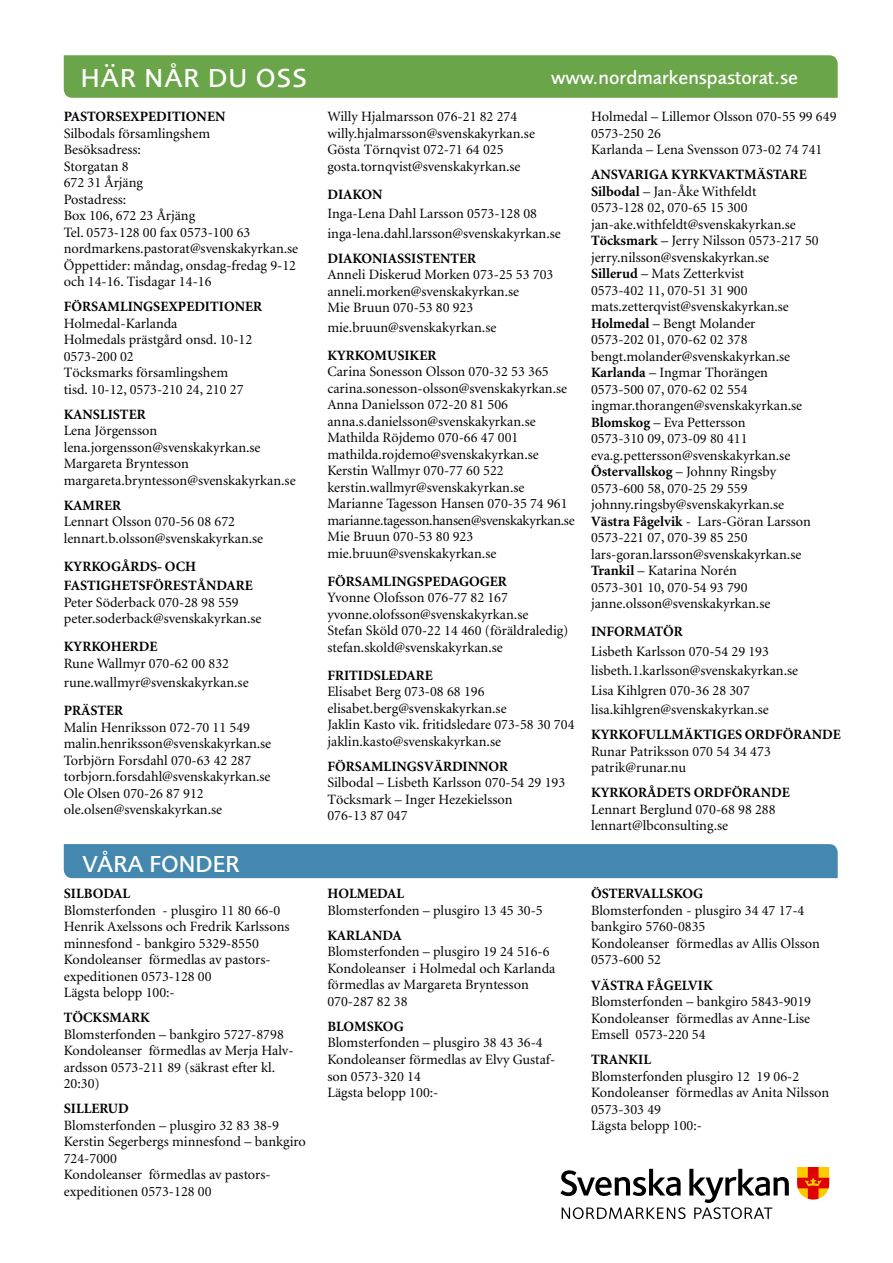
<style>
.page{position:relative;width:893px;height:1263px;background:#fff}
.page>*{position:absolute;margin:0;border:0;box-sizing:border-box;transform-origin:0 0}
.t1{font:500 27px "Foundry Sans";letter-spacing:.04em;color:#fff}
.t2{font:500 24px "Foundry Sans";color:#fff}
.t3{font:500 19.5px "Foundry Sans";color:#fff}
.t4{font:14.25px/16.5px "Minion";color:#000}
.t5{font:700 14.25px "Minion";color:#000}
.s1{font-weight:700}
</style>
<div class="page">
<div style="left:64px;top:844px;width:774px;height:34px;background:#4488af"></div>
<svg style="left:797px;top:1167px;width:32px;height:32px"></svg>
<svg style="left:560px;top:1169px;width:229px;height:50px"></svg>
<div style="left:64px;top:55px;width:774px;height:43px;background:#6aa549"></div>
<h1 class="t1" style="left:81px;top:63px;width:227px">HÄR NÅR DU OSS</h1>
<h3 class="t3" style="left:551px;top:67px;width:248px">www.nordmarkenspastorat.se</h3>
<p class="t5" style="left:64px;top:109px;width:163px">PASTORSEXPEDITIONEN</p>
<p class="t4" style="left:64px;top:125px;width:236px">Silbodals församlingshem<br>Besöksadress:<br>Storgatan 8<br>672 31 Årjäng<br>Postadress:<br>Box 106, 672 23 Årjäng<br>Tel. 0573-128 00 fax 0573-100 63 nordmarkens.pastorat@svenskakyrkan.se<br>Öppettider: måndag, onsdag-fredag 9-12 och 14-16. Tisdagar 14-16</p>
<p class="t5" style="left:64px;top:299px;width:200px">FÖRSAMLINGSEXPEDITIONER</p>
<p class="t4" style="left:64px;top:316px;width:190px">Holmedal-Karlanda<br>Holmedals prästgård onsd. 10-12<br>0573-200 02<br>Töcksmarks församlingshem tisd. 10-12, 0573-210 24, 210 27</p>
<p class="t5" style="left:64px;top:407px;width:19px">KANSLISTER</p>
<p class="t4" style="left:64px;top:423px;width:233px">Lena Jörgensson lena.jorgensson@svenskakyrkan.se<br>Margareta Bryntesson margareta.bryntesson@svenskakyrkan.se</p>
<p class="t5" style="left:64px;top:498px;width:21px">KAMRER</p>
<p class="t4" style="left:64px;top:514px;width:201px">Lennart Olsson 070-56 08 672 lennart.b.olsson@svenskakyrkan.se</p>
<p class="t5" style="left:64px;top:559px;width:21px">KYRKOG</p>
<p class="t5" style="left:121px;top:559px;width:19px">ÅRDS</p>
<p class="t5" style="left:157px;top:559px;width:37px">- OCH</p>
<p class="t5" style="left:64px;top:578px;width:10px">FASTIGHETSFÖREST</p>
<p class="t5" style="left:197px;top:578px;width:20px">ÅNDARE</p>
<p class="t4" style="left:64px;top:595px;width:199px">Peter Söderback 070-28 98 559 peter.soderback@svenskakyrkan.se</p>
<p class="t5" style="left:64px;top:639px;width:21px">KYRKOHERDE</p>
<p class="t4" style="left:64px;top:654px;width:186px;line-height:19.5px">Rune Wallmyr 070-62 00 832 rune.wallmyr@svenskakyrkan.se</p>
<p class="t5" style="left:64px;top:703px;width:61px">PRÄSTER</p>
<p class="t4" style="left:64px;top:720px;width:209px">Malin Henriksson 072-70 11 549 malin.henriksson@svenskakyrkan.se<br>Torbjörn Forsdahl 070-63 42 287 torbjorn.forsdahl@svenskakyrkan.se<br>Ole Olsen 070-26 87 912 ole.olsen@svenskakyrkan.se</p>
<h2 class="t2" style="left:82px;top:850px;width:159px">VÅRA FONDE R</h2>
<p class="t5" style="left:64px;top:886px;width:17px">SILBODAL</p>
<p class="t4" style="left:64px;top:902px;width:227px">Blomsterfonden - plusgiro 11 80 66-0<br>Henrik Axelssons och Fredrik Karlssons minnesfond - bankgiro 5329-8550<br>Kondoleanser förmedlas av pastors&shy;expeditionen 0573-128 00<br>Lägsta belopp 100:-</p>
<p class="t5" style="left:64px;top:1010px;width:40px">TÖCKSMARK</p>
<p class="t4" style="left:64px;top:1026px;width:231px">Blomsterfonden – bankgiro 5727-8798<br>Kondoleanser förmedlas av Merja Halv&shy;ardsson 0573-211 89 (säkrast efter kl.<br>20:30)</p>
<p class="t5" style="left:64px;top:1101px;width:17px">SILLERUD</p>
<p class="t4" style="left:64px;top:1118px;width:244px">Blomsterfonden – plusgiro 32 83 38-9<br>Kerstin Segerbergs minnesfond – bankgiro<br>724-7000<br>Kondoleanser förmedlas av pastors&shy;expeditionen 0573-128 00</p>
<p class="t4" style="left:327px;top:109px;width:209px">Willy Hjalmarsson 076-21 82 274 willy.hjalmarsson@svenskakyrkan.se Gösta Törnqvist 072-71 64 025 gosta.tornqvist@svenskakyrkan.se</p>
<p class="t5" style="left:327px;top:187px;width:21px">DIAKON</p>
<p class="t4" style="left:327px;top:205px;width:235px;line-height:19.5px">Inga-Lena Dahl Larsson 0573-128 08 inga-lena.dahl.larsson@svenskakyrkan.se</p>
<p class="t5" style="left:327px;top:251px;width:150px">DIAKONIASSISTENTER</p>
<p class="t4" style="left:327px;top:267px;width:227px">Anneli Diskerud Morken 073-25 53 703 anneli.morken@svenskakyrkan.se<br>Mie Bruun 070-53 80 923</p>
<p class="t4" style="left:327px;top:320px;width:171px">mie.bruun@svenskakyrkan.se</p>
<p class="t5" style="left:327px;top:348px;width:20px">KYRKOMUSIKER</p>
<p class="t4" style="left:327px;top:364px;width:249px">Carina Sonesson Olsson 070-32 53 365 carina.sonesson-olsson@svenskakyrkan.se Anna Danielsson 072-20 81 506 anna.s.danielsson@svenskakyrkan.se Mathilda Röjdemo 070-66 47 001 mathilda.rojdemo@svenskakyrkan.se Kerstin Wallmyr 070-77 60 522 kerstin.wallmyr@svenskakyrkan.se Marianne Tagesson Hansen 070-35 74 961 marianne.tagesson.hansen@svenskakyrkan.se Mie Bruun 070-53 80 923 mie.bruun@svenskakyrkan.se</p>
<p class="t5" style="left:327px;top:574px;width:18px">FÖRSAMLINGSPEDAGOGER</p>
<p class="t4" style="left:327px;top:590px;width:243px">Yvonne Olofsson 076-77 82 167 yvonne.olofsson@svenskakyrkan.se<br>Stefan Sköld 070-22 14 460 (föräldraledig) stefan.skold@svenskakyrkan.se</p>
<p class="t5" style="left:327px;top:668px;width:17px">FRITIDSLEDARE</p>
<p class="t4" style="left:327px;top:684px;width:249px">Elisabet Berg 073-08 68 196 elisabet.berg@svenskakyrkan.se<br>Jaklin Kasto vik. fritidsledare 073-58 30 704 jaklin.kasto@svenskakyrkan.se</p>
<p class="t5" style="left:327px;top:759px;width:18px">FÖRSAMLINGSV</p>
<p class="t5" style="left:434px;top:759px;width:20px">ÄRDINNOR</p>
<p class="t4" style="left:327px;top:775px;width:239px">Silbodal – Lisbeth Karlsson 070-54 29 193<br>Töcksmark – Inger Hezekielsson<br>076-13 87 047</p>
<p class="t4" style="left:591px;top:109px;width:247px">Holmedal – Lillemor Olsson 070-55 99 649<br>0573-250 26<br>Karlanda – Lena Svensson 073-02 74 741</p>
<p class="t5" style="left:591px;top:167px;width:19px">ANSVARIG</p>
<p class="t5" style="left:659px;top:167px;width:23px">A KYRKVAKTM</p>
<p class="t5" style="left:757px;top:167px;width:19px">ÄSTARE</p>
<p class="t4" style="left:591px;top:184px;width:229px"><span class="s1">SILBODAL</span> – Jan-Åke Withfeldt<br>0573-128 02, 070-65 15 300 jan-ake.withfeldt@svenskakyrkan.se<br><span class="s1">TÖCKSMARK</span> – Jerry Nilsson 0573-217 50 jerry.nilsson@svenskakyrkan.se<br><span class="s1">SILLERUD</span> – Mats Zetterkvist<br>0573-402 11, 070-51 31 900 mats.zetterqvist@svenskakyrkan.se<br><span class="s1">HOLMEDAL</span> – Bengt Molander<br>0573-202 01, 070-62 02 378 bengt.molander@svenskakyrkan.se<br><span class="s1">KARLANDA</span> – Ingmar Thorängen<br>0573-500 07, 070-62 02 554 ingmar.thorangen@svenskakyrkan.se<br><span class="s1">BLOMSKOG</span> – Eva Pettersson<br>0573-310 09, 073-09 80 411 eva.g.pettersson@svenskakyrkan.se<br><span class="s1">ÖSTERVALLSKOG</span> – Johnny Ringsby<br>0573-600 58, 070-25 29 559 johnny.ringsby@svenskakyrkan.se<br><span class="s1">VÄSTRA FÅGELVIK</span> - Lars-Göran Larsson<br>0573-221 07, 070-39 85 250 lars-goran.larsson@svenskakyrkan.se<br><span class="s1">TRANKIL</span> – Katarina Norén<br>0573-301 10, 070-54 93 790 janne.olsson@svenskakyrkan.se</p>
<p class="t5" style="left:591px;top:625px;width:16px">INFORMATÖR</p>
<p class="t4" style="left:591px;top:642px;width:209px;line-height:19.5px">Lisbeth Karlsson 070-54 29 193 lisbeth.1.karlsson@svenskakyrkan.se Lisa Kihlgren 070-36 28 307 lisa.kihlgren@svenskakyrkan.se</p>
<p class="t5" style="left:591px;top:728px;width:251px">KYRKOFULLMÄKTIGES ORDFÖRANDE</p>
<p class="t4" style="left:591px;top:744px;width:181px">Runar Patriksson 070 54 34 473 patrik@runar.nu</p>
<p class="t5" style="left:591px;top:786px;width:200px">KYRKORÅDETS ORDFÖRANDE</p>
<p class="t4" style="left:591px;top:802px;width:186px">Lennart Berglund 070-68 98 288 lennart@lbconsulting.se</p>
<p class="t5" style="left:327px;top:887px;width:22px">HOLMEDAL</p>
<p class="t4" style="left:327px;top:903px;width:217px">Blomsterfonden – plusgiro 13 45 30-5</p>
<p class="t5" style="left:327px;top:928px;width:20px">KARLANDA</p>
<p class="t4" style="left:327px;top:944px;width:229px">Blomsterfonden – plusgiro 19 24 516-6<br>Kondoleanser i Holmedal och Karlanda förmedlas av Margareta Bryntesson<br>070-287 82 38</p>
<p class="t5" style="left:327px;top:1019px;width:20px">BLOMSKOG</p>
<p class="t4" style="left:327px;top:1035px;width:229px">Blomsterfonden – plusgiro 38 43 36-4<br>Kondoleanser förmedlas av Elvy Gustaf&shy;son 0573-320 14<br>Lägsta belopp 100:-</p>
<p class="t5" style="left:591px;top:887px;width:21px">ÖSTERVALLSKOG</p>
<p class="t4" style="left:591px;top:903px;width:230px">Blomsterfonden - plusgiro 34 47 17-4 bankgiro 5760-0835<br>Kondoleanser förmedlas av Allis Olsson<br>0573-600 52</p>
<p class="t5" style="left:591px;top:978px;width:29px">VÄSTRA</p>
<p class="t5" style="left:647px;top:978px;width:27px">FÅGELVIK</p>
<p class="t4" style="left:591px;top:994px;width:222px;text-align:justify">Blomsterfonden – bankgiro 5843-9019<br>Kondoleanser förmedlas av Anne-Lise Emsell 0573-220 54</p>
<p class="t5" style="left:591px;top:1052px;width:19px">TRANKIL</p>
<p class="t4" style="left:591px;top:1068px;width:240px">Blomsterfonden plusgiro 12 19 06-2<br>Kondoleanser förmedlas av Anita Nilsson<br>0573-303 49<br>Lägsta belopp 100:-</p>
</div>
